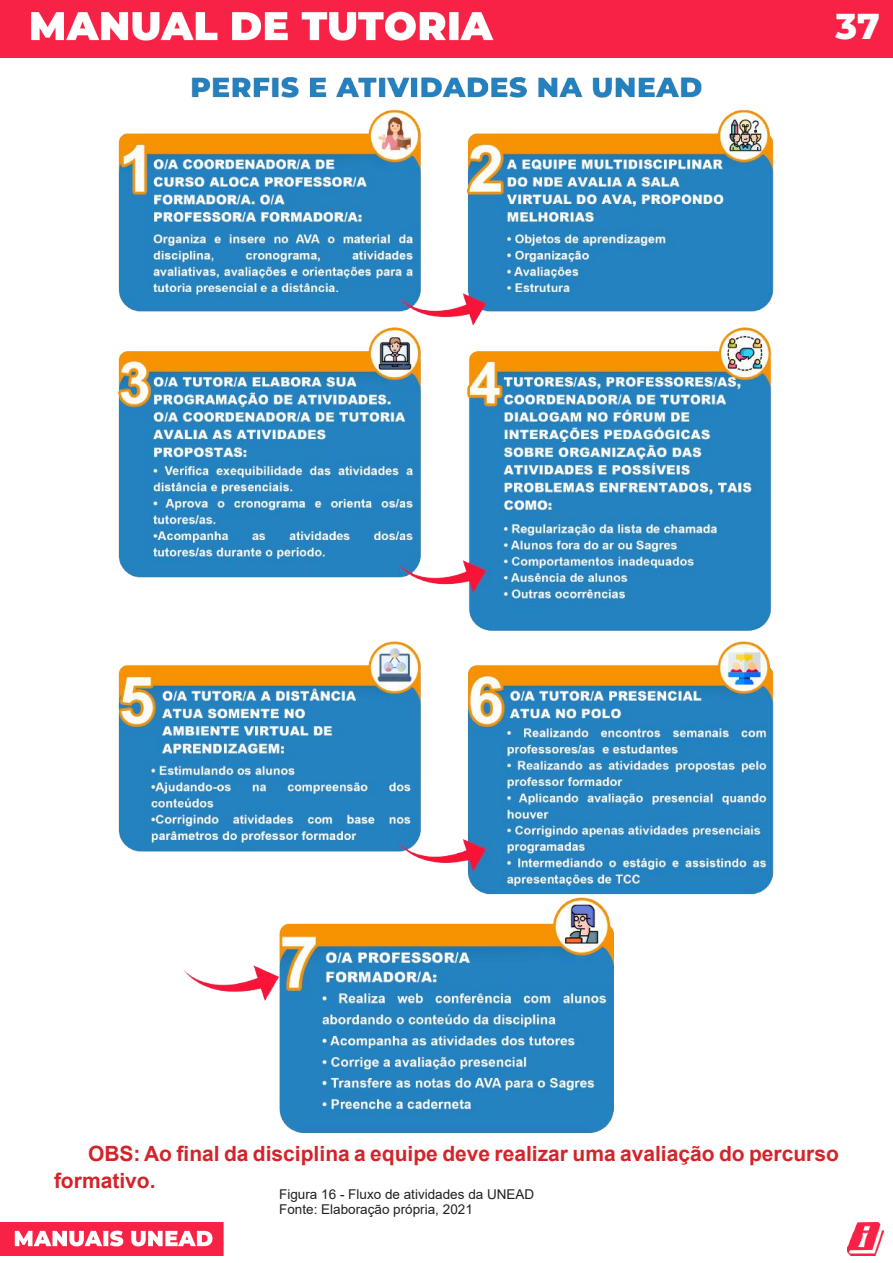
<style>
.page{position:relative;width:893px;height:1263px;background:#fff}
.page>*{position:absolute;margin:0;border:0;box-sizing:border-box;transform-origin:0 0}
.t1{font:800 36px "Montserrat";color:#fff}
.t2{font:700 21px/27px "Arial";color:#d42429}
.t3{font:13.5px/14.5px "Arial";color:#241f1f}
</style>
<div class="page">
<img style="left:0;top:0;width:893px;height:57px">
<img style="left:0;top:1223px;width:224px;height:32px">
<img style="left:847px;top:1223px;width:36px;height:32px">
<img style="left:118px;top:76px;width:656px;height:809px">
<img style="left:183px;top:885px;width:586px;height:248px">
<h1 class="t1" style="left:836px;top:0;width:46px">37</h1>
<p class="t2" style="left:54px;top:1141px;width:786px;text-indent:34px">OBS: Ao final da disciplina a equipe deve realizar uma avaliação do percurso formativo.</p>
<p class="t3" style="left:279px;top:1187px;width:257px">Figura 16 - Fluxo de atividades da UNEAD<br>Fonte: Elaboração própria, 2021</p>
</div>
